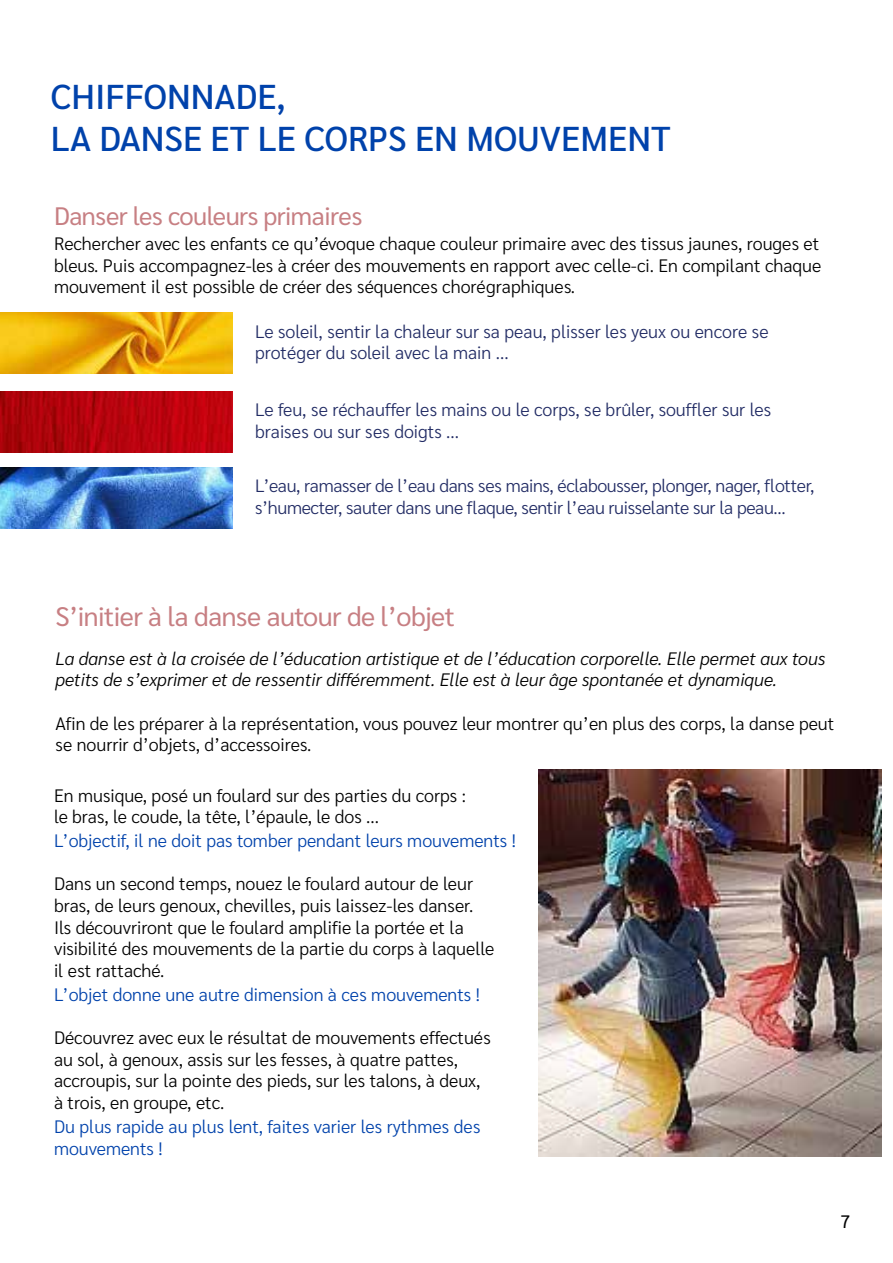
<style>
.page{position:relative;width:893px;height:1263px;background:#fff}
.page>*{position:absolute;margin:0;border:0;box-sizing:border-box;transform-origin:0 0}
.t1{font:500 34.5px/41.4px "Sarabun";color:#0042ab}
.t2{font:26.7px "Sarabun";letter-spacing:-.02em;color:#c77f83}
.t3{font:25.2px "Sarabun";letter-spacing:-.02em;color:#c77f83}
.t4{font:300 18px/21.6px "Sarabun";color:#000}
.t5{font:300 18px/21.6px "Sarabun";color:#212b64}
.t6{font:italic 300 18px/21.6px "Sarabun";color:#000}
.t7{font:300 18px/21.6px "Sarabun";color:#0042ab}
.t8{font:18px "Sarabun";color:#000}
.t9{font:300 17.85px/21.6px "Sarabun";letter-spacing:-.02em;color:#212b64}
</style>
<div class="page">
<img style="left:0;top:467px;width:233px;height:61px">
<img style="left:0;top:313px;width:233px;height:61px">
<img style="left:539px;top:770px;width:342px;height:387px">
<img style="left:0;top:392px;width:233px;height:60px">
<h1 class="t1" style="left:51px;top:77px;width:621px">CHIFFONNADE,<br>LA DANSE ET LE CORPS EN MOUVEMENT</h1>
<h3 class="t3" style="left:54px;top:201px;width:310px">Danser les couleurs primaires</h3>
<p class="t4" style="left:54px;top:233px;width:769px;text-align:justify">Rechercher avec les enfants ce qu’évoque chaque couleur primaire avec des tissus jaunes, rouges et bleus. Puis accompagnez-les à créer des mouvements en rapport avec celle-ci. En compilant chaque mouvement il est possible de créer des séquences chorégraphiques.</p>
<p class="t5" style="left:255px;top:321px;width:515px">Le soleil, sentir la chaleur sur sa peau, plisser les yeux ou encore se protéger du soleil avec la main ...</p>
<p class="t5" style="left:255px;top:399px;width:518px">Le feu, se réchauffer les mains ou le corps, se brûler, souffler sur les braises ou sur ses doigts ...</p>
<p class="t9" style="left:255px;top:475px;width:561px">L’eau, ramasser de l’eau dans ses mains, éclabousser, plonger, nager, flotter, s’humecter, sauter dans une flaque, sentir l’eau ruisselante sur la peau...</p>
<h2 class="t2" style="left:55px;top:601px;width:401px">S’initier à la danse autour de l’objet</h2>
<p class="t6" style="left:55px;top:648px;width:771px">La danse est à la croisée de l’éducation artistique et de l’éducation corporelle. Elle permet aux tous petits de s’exprimer et de ressentir différemment. Elle est à leur âge spontanée et dynamique.</p>
<p class="t4" style="left:55px;top:713px;width:780px">Afin de les préparer à la représentation, vous pouvez leur montrer qu’en plus des corps, la danse peut se nourrir d’objets, d’accessoires.</p>
<p class="t4" style="left:54px;top:785px;width:413px">En musique, posé un foulard sur des parties du corps : le bras, le coude, la tête, l’épaule, le dos ...</p>
<p class="t7" style="left:54px;top:830px;width:463px">L’objectif, il ne doit pas tomber pendant leurs mouvements !</p>
<p class="t4" style="left:54px;top:873px;width:442px">Dans un second temps, nouez le foulard autour de leur bras, de leurs genoux, chevilles, puis laissez-les danser.<br>Ils découvriront que le foulard amplifie la portée et la visibilité des mouvements de la partie du corps à laquelle il est rattaché.</p>
<p class="t7" style="left:54px;top:984px;width:427px">L’objet donne une autre dimension à ces mouvements !</p>
<p class="t4" style="left:54px;top:1027px;width:438px">Découvrez avec eux le résultat de mouvements effectués au sol, à genoux, assis sur les fesses, à quatre pattes, accroupis, sur la pointe des pieds, sur les talons, à deux, à trois, en groupe, etc.</p>
<p class="t7" style="left:54px;top:1116px;width:428px">Du plus rapide au plus lent, faites varier les rythmes des mouvements !</p>
<p class="t8" style="left:840px;top:1211px;width:11px">7</p>
</div>
